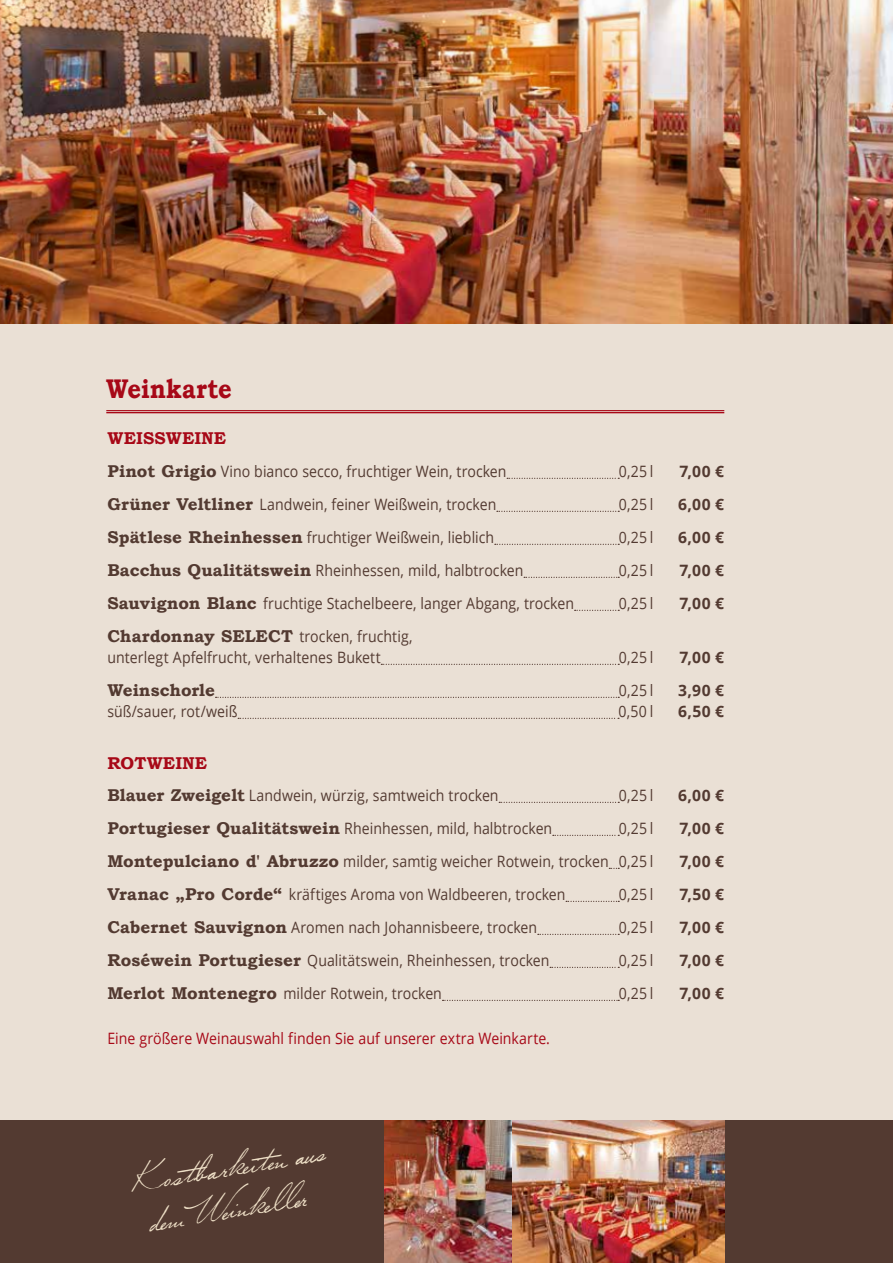
<style>
.page{position:relative;width:893px;height:1263px;background:#eae0d5}
.page>*{position:absolute;margin:0;border:0;box-sizing:border-box;transform-origin:0 0}
.t1{font:italic 41.7px/41.7px "Volstead";color:#efe0c7}
.t2{font:700 27px "Bookman Old Style";letter-spacing:.005em;color:#a70817;scale:.88 1}
.t3{font:700 17.1px "Bookman Old Style";letter-spacing:.005em;color:#a70817}
.t4{font:700 17.1px "Bookman Old Style";color:#533a31}
.t5{font:15.6px/21px "Open Sans";letter-spacing:.005em;color:#533a31;scale:.9 1}
.t6{font:700 15.6px "Open Sans";letter-spacing:.035em;color:#533a31}
.t7{font:15.6px "Open Sans";letter-spacing:.005em;color:#a70817;scale:.9 1}
.s1{font-family:"Bookman Old Style";font-weight:700;font-size:17.1px}
</style>
<div class="page">
<img style="left:0;top:0;width:893px;height:323px">
<div style="left:0;top:1120px;width:893px;height:143px;background:#533a31"></div>
<img style="left:512px;top:1120px;width:212px;height:143px">
<img style="left:384px;top:1120px;width:128px;height:143px">
<hr style="left:106px;top:410px;width:618px;height:1px;background:#a70817">
<hr style="left:106px;top:412px;width:618px;height:1px;background:#a70817">
<svg style="left:507px;top:478px;width:112px;height:1px"></svg>
<svg style="left:497px;top:511px;width:122px;height:1px"></svg>
<svg style="left:495px;top:544px;width:124px;height:1px"></svg>
<svg style="left:524px;top:577px;width:95px;height:1px"></svg>
<svg style="left:575px;top:610px;width:44px;height:1px"></svg>
<svg style="left:381px;top:664px;width:238px;height:1px"></svg>
<svg style="left:216px;top:697px;width:403px;height:1px"></svg>
<svg style="left:238px;top:718px;width:381px;height:1px"></svg>
<svg style="left:499px;top:802px;width:120px;height:1px"></svg>
<svg style="left:553px;top:835px;width:66px;height:1px"></svg>
<svg style="left:566px;top:901px;width:53px;height:1px"></svg>
<svg style="left:538px;top:934px;width:81px;height:1px"></svg>
<svg style="left:550px;top:967px;width:69px;height:1px"></svg>
<svg style="left:443px;top:1000px;width:176px;height:1px"></svg>
<svg style="left:889px;top:0;width:4px;height:4px"></svg>
<h2 class="t2" style="left:106px;top:372px;width:144px">Weinkarte</h2>
<p class="t3" style="left:107px;top:428px;width:120px">WEISSWEINE</p>
<p class="t5" style="left:107px;top:460px;width:445px"><span class="s1">Pinot Grigio</span> Vino bianco secco, fruchtiger Wein, trocken</p>
<p class="t5" style="left:619px;top:460px;width:40px">0,25 l</p>
<p class="t6" style="left:680px;top:460px;width:46px">7,00 €</p>
<p class="t5" style="left:107px;top:493px;width:434px"><span class="s1">Grüner Veltliner</span> Landwein, feiner Weißwein, trocken</p>
<p class="t5" style="left:619px;top:493px;width:40px">0,25 l</p>
<p class="t6" style="left:678px;top:493px;width:47px">6,00 €</p>
<p class="t5" style="left:107px;top:526px;width:431px"><span class="s1">Spätlese Rheinhessen</span> fruchtiger Weißwein, lieblich</p>
<p class="t5" style="left:619px;top:526px;width:40px">0,25 l</p>
<p class="t6" style="left:678px;top:526px;width:47px">6,00 €</p>
<p class="t5" style="left:107px;top:559px;width:464px"><span class="s1">Bacchus Qualitätswein</span> Rheinhessen, mild, halbtrocken</p>
<p class="t5" style="left:619px;top:559px;width:40px">0,25 l</p>
<p class="t6" style="left:680px;top:559px;width:46px">7,00 €</p>
<p class="t5" style="left:107px;top:592px;width:520px"><span class="s1">Sauvignon Blanc</span> fruchtige Stachelbeere, langer Abgang, trocken</p>
<p class="t5" style="left:619px;top:592px;width:40px">0,25 l</p>
<p class="t6" style="left:680px;top:592px;width:46px">7,00 €</p>
<p class="t5" style="left:107px;top:625px;width:341px"><span class="s1">Chardonnay SELECT</span> trocken, fruchtig, unterlegt Apfelfrucht, verhaltenes Bukett</p>
<p class="t5" style="left:619px;top:646px;width:40px">0,25 l</p>
<p class="t6" style="left:680px;top:646px;width:46px">7,00 €</p>
<p class="t4" style="left:107px;top:680px;width:109px">Weinschorle</p>
<p class="t5" style="left:619px;top:679px;width:40px">0,25 l</p>
<p class="t6" style="left:678px;top:679px;width:47px">3,90 €</p>
<p class="t5" style="left:107px;top:700px;width:146px">süß/sauer, rot/weiß</p>
<p class="t5" style="left:619px;top:700px;width:40px">0,50 l</p>
<p class="t6" style="left:678px;top:700px;width:47px">6,50 €</p>
<p class="t3" style="left:107px;top:753px;width:101px">ROTWEINE</p>
<p class="t5" style="left:107px;top:784px;width:436px"><span class="s1">Blauer Zweigelt</span> Landwein, würzig, samtweich trocken</p>
<p class="t5" style="left:619px;top:784px;width:40px">0,25 l</p>
<p class="t6" style="left:678px;top:784px;width:47px">6,00 €</p>
<p class="t5" style="left:107px;top:817px;width:496px"><span class="s1">Portugieser Qualitätswein</span> Rheinhessen, mild, halbtrocken</p>
<p class="t5" style="left:619px;top:817px;width:40px">0,25 l</p>
<p class="t6" style="left:680px;top:817px;width:46px">7,00 €</p>
<p class="t5" style="left:107px;top:850px;width:608px"><span class="s1">Montepulciano d' Abruzzo</span> milder, samtig weicher Rotwein, trocken 0,25 l</p>
<p class="t6" style="left:680px;top:850px;width:46px">7,00 €</p>
<p class="t5" style="left:107px;top:883px;width:510px"><span class="s1">Vranac „Pro Corde“</span> kräftiges Aroma von Waldbeeren, trocken</p>
<p class="t5" style="left:619px;top:883px;width:40px">0,25 l</p>
<p class="t6" style="left:679px;top:883px;width:46px">7,50 €</p>
<p class="t5" style="left:107px;top:916px;width:479px"><span class="s1">Cabernet Sauvignon</span> Aromen nach Johannisbeere, trocken</p>
<p class="t5" style="left:619px;top:916px;width:40px">0,25 l</p>
<p class="t6" style="left:680px;top:916px;width:46px">7,00 €</p>
<p class="t5" style="left:107px;top:949px;width:493px"><span class="s1">Roséwein Portugieser</span> Qualitätswein, Rheinhessen, trocken</p>
<p class="t5" style="left:619px;top:949px;width:40px">0,25 l</p>
<p class="t6" style="left:680px;top:949px;width:46px">7,00 €</p>
<p class="t5" style="left:107px;top:982px;width:373px"><span class="s1">Merlot Montenegro</span> milder Rotwein, trocken</p>
<p class="t5" style="left:619px;top:982px;width:40px">0,25 l</p>
<p class="t6" style="left:680px;top:982px;width:46px">7,00 €</p>
<p class="t7" style="left:107px;top:1027px;width:493px">Eine größere Weinauswahl finden Sie auf unserer extra Weinkarte.</p>
<h1 class="t1" style="left:125px;top:1157px;width:200px;rotate:-9deg">Kostbarkeiten aus dem Weinkeller</h1>
</div>
